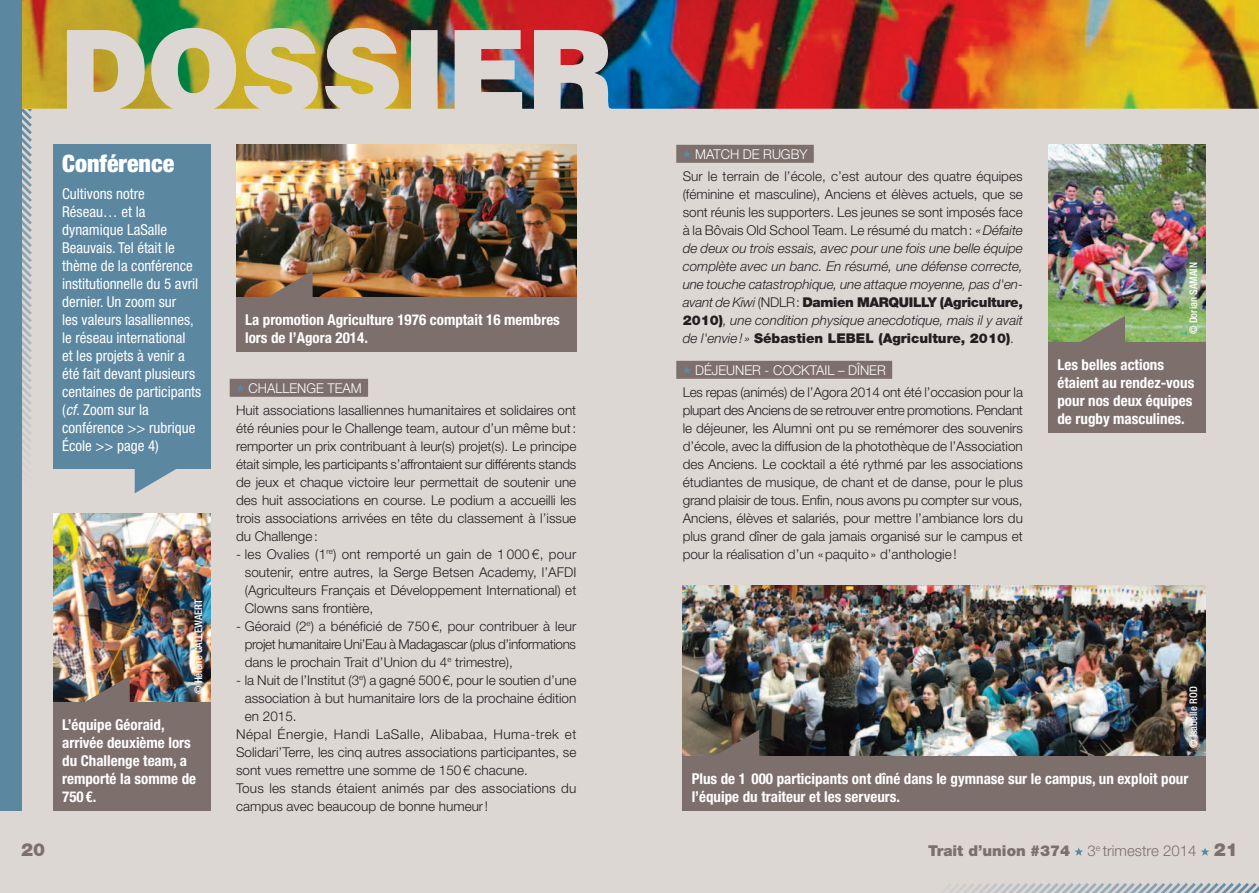
<style>
.page{position:relative;width:1259px;height:893px;background:#ddd7d4}
.page>*{position:absolute;margin:0;border:0;box-sizing:border-box;transform-origin:0 0}
.t1{font:900 condensed 24px "Helvetica Neue LT Std";color:#fff}
.t2{font:900 18px "Helvetica Neue LT Std";color:#7d6f6c}
.t3{font:700 condensed 15px/18px "Helvetica Neue LT Std";color:#fff}
.t4{font:condensed 15px/18px "Helvetica Neue LT Std";color:#fff}
.t5{font:900 15px "Helvetica Neue LT Std";color:#7d6f6c}
.t6{font:300 13.5px/18px "Helvetica Neue LT Std";color:#231f20;text-align:justify}
.t7{font:italic 300 13.5px/18px "Helvetica Neue LT Std";color:#231f20;text-align:justify}
.t8{font:300 13.5px "Helvetica Neue LT Std";color:#fff}
.t9{font:300 13.5px "Helvetica Neue LT Std";letter-spacing:.03em;color:#231f20}
.t10{font:900 13.5px "Helvetica Neue LT Std";color:#231f20}
.t11{font:500 condensed 10.5px "Helvetica Neue LT Std";color:#fff}
.s1{font-style:italic}
.s2{font-weight:900}
.s3{font-weight:900;font-style:normal}
.s4{font-weight:300}
.s5{font-size:18px}
</style>
<div class="page">
<svg style="left:21px;top:109px;width:11px;height:382px"></svg>
<img style="left:21px;top:0;width:1238px;height:109px">
<div style="left:0;top:0;width:21px;height:811px;background:#5c87a1"></div>
<svg style="left:1074px;top:847px;width:9px;height:9px"></svg>
<svg style="left:1200px;top:847px;width:9px;height:9px"></svg>
<svg style="left:948px;top:883px;width:311px;height:10px"></svg>
<div style="left:676px;top:145px;width:138px;height:18px;background:#7d6f6c"></div>
<div style="left:676px;top:361px;width:216px;height:18px;background:#7d6f6c"></div>
<svg style="left:683px;top:150px;width:8px;height:8px"></svg>
<svg style="left:683px;top:366px;width:8px;height:8px"></svg>
<img style="left:1048px;top:145px;width:157px;height:171px">
<img style="left:682px;top:586px;width:523px;height:144px">
<svg style="left:1048px;top:316px;width:157px;height:117px;background:#7f7d6b"></svg>
<img style="left:682px;top:730px;width:523px;height:81px">
<img style="left:53px;top:514px;width:157px;height:162px">
<img style="left:53px;top:676px;width:157px;height:135px">
<div style="left:53px;top:145px;width:157px;height:324px;background:#5c87a1"></div>
<svg style="left:135px;top:469px;width:41px;height:24px"></svg>
<div style="left:230px;top:379px;width:138px;height:18px;background:#7d6f6c"></div>
<svg style="left:236px;top:384px;width:9px;height:8px"></svg>
<img style="left:236px;top:145px;width:340px;height:126px">
<svg style="left:236px;top:271px;width:340px;height:81px;background:#82695c"></svg>
<h1 class="t1" style="left:62px;top:148px;width:114px">Conférence</h1>
<p class="t4" style="left:62px;top:184px;width:141px">Cultivons notre<br>Réseau… et la dynamique LaSalle<br>Beauvais. Tel était le thème de la conférence institutionnelle du 5 avril dernier. Un zoom sur<br>les valeurs lasalliennes, le réseau international<br>et les projets à venir a été fait devant plusieurs centaines de participants (<span class="s1">cf.</span> Zoom sur la conférence &gt;&gt; rubrique<br>École &gt;&gt; page 4)</p>
<p class="t11" style="left:192px;top:694px;width:96px;rotate:-90deg">© Hélène CALLEWAERT</p>
<p class="t3" style="left:62px;top:715px;width:135px">L’équipe Géoraid, arrivée deuxième lors du Challenge team, a remporté la somme de<br>750 €.</p>
<p class="t3" style="left:245px;top:310px;width:316px">La promotion Agriculture 1976 comptait 16 membres lors de l’Agora 2014.</p>
<p class="t8" style="left:249px;top:380px;width:27px">Challe</p>
<p class="t8" style="left:297px;top:380px;width:40px">nge team</p>
<p class="t6" style="left:236px;top:401px;width:342px">Huit associations lasalliennes humanitaires et solidaires ont été réunies pour le Challenge team, autour d’un même but: remporter un prix contribuant à leur(s) projet(s). Le principe était simple, les participants s’affrontaient sur différents stands de jeux et chaque victoire leur permettait de soutenir une des huit associations en course. Le podium a accueilli les trois associations arrivées en tête du classement à l’issue du Challenge:</p>
<p class="t6" style="left:245px;top:545px;width:333px;text-indent:-9px">- les Ovalies (1<sup>re</sup>) ont remporté un gain de 1 000 €, pour soutenir, entre autres, la Serge Betsen Academy, l’AFDI (Agriculteurs Français et Développement International) et Clowns sans frontière,</p>
<p class="t6" style="left:245px;top:617px;width:333px;text-indent:-9px">- Géoraid (2<sup>e</sup>) a bénéficié de 750€, pour contribuer à leur projet humanitaire Uni’Eau à Madagascar (plus d’informations dans le prochain Trait d’Union du 4<sup>e</sup> trimestre),</p>
<p class="t6" style="left:236px;top:671px;width:342px">- la Nuit de l’Institut (3<sup>e</sup>) a gagné 500€, pour le soutien d’une</p>
<p class="t6" style="left:245px;top:689px;width:333px">association à but humanitaire lors de la prochaine édition</p>
<p class="t6" style="left:245px;top:707px;width:53px">en 2015.</p>
<p class="t9" style="left:236px;top:726px;width:342px">Népal Énergie, Handi LaSalle, Alibabaa, Huma-trek et</p>
<p class="t6" style="left:236px;top:743px;width:342px">Solidari’Terre, les cinq autres associations participantes, se</p>
<p class="t6" style="left:236px;top:761px;width:293px">sont vues remettre une somme de 150€ chacune.</p>
<p class="t6" style="left:236px;top:779px;width:342px">Tous les stands étaient animés par des associations du</p>
<p class="t6" style="left:236px;top:797px;width:254px">campus avec beaucoup de bonne humeur!</p>
<p class="t8" style="left:695px;top:146px;width:78px">Match derugby</p>
<p class="t6" style="left:682px;top:167px;width:342px">Sur le terrain de l’école, c’est autour des quatre équipes (féminine et masculine), Anciens et élèves actuels, que se sont réunis les supporters. Les jeunes se sont imposés face à la Bôvais Old School Team. Le résumé du match: <span class="s1">«Défaite de deux ou trois essais, avec pour une fois une belle équipe complète avec un banc. En résumé, une défense correcte, une touche catastrophique, une attaque moyenne, pas d'en&shy;avant de Kiwi</span> (NDLR: <span class="s2">Damien MAR</span></p>
<p class="t7" style="left:682px;top:293px;width:342px;text-indent:245px"><span class="s3">Y (Agriculture, 2010)</span>, une condition physique anecdotique, mais il y avait de l'envie! » <span class="s3">Sébastien LEBEL</span></p>
<p class="t10" style="left:888px;top:294px;width:19px">QUILL</p>
<p class="t10" style="left:878px;top:330px;width:137px">(Agriculture, 2010)<span class="s4">.</span></p>
<p class="t8" style="left:695px;top:362px;width:96px">Déjeuner - Cocktail</p>
<p class="t8" style="left:838px;top:362px;width:40px">– Dîner</p>
<p class="t6" style="left:682px;top:383px;width:342px">Les repas (animés) de l’Agora 2014 ont été l’occasion pour la plupart des Anciens de se retrouver entre promotions. Pendant le déjeuner, les Alumni ont pu se remémorer des souvenirs d’école, avec la diffusion de la photothèque de l’Association des Anciens. Le cocktail a été rythmé par les associations étudiantes de musique, de chant et de danse, pour le plus grand plaisir de tous. Enfin, nous avons pu compter sur vous, Anciens, élèves et salariés, pour mettre l’ambiance lors du plus grand dîner de gala jamais organisé sur le campus et pour la réalisation d’un «paquito» d’anthologie!</p>
<p class="t11" style="left:1187px;top:334px;width:73px;rotate:-90deg">© Dorian SAMAIN</p>
<p class="t3" style="left:1057px;top:355px;width:138px">Les belles actions étaient au rendez-vous pour nos deux équipes de rugby masculines.</p>
<p class="t11" style="left:1187px;top:748px;width:63px;rotate:-90deg">© Isabelle ROD</p>
<p class="t3" style="left:691px;top:769px;width:498px">Plus de 1 000 participants ont dîné dans le gymnase sur le campus, un exploit pour l’équipe du traiteur et les serveurs.</p>
<h2 class="t2" style="left:21px;top:839px;width:26px">20</h2>
<p class="t5" style="left:928px;top:841px;width:311px">Trait d’union #374 <span class="s4">3</span><sup>e</sup> <span class="s4">trimestre 2014</span> <span class="s5">21</span></p>
</div>
